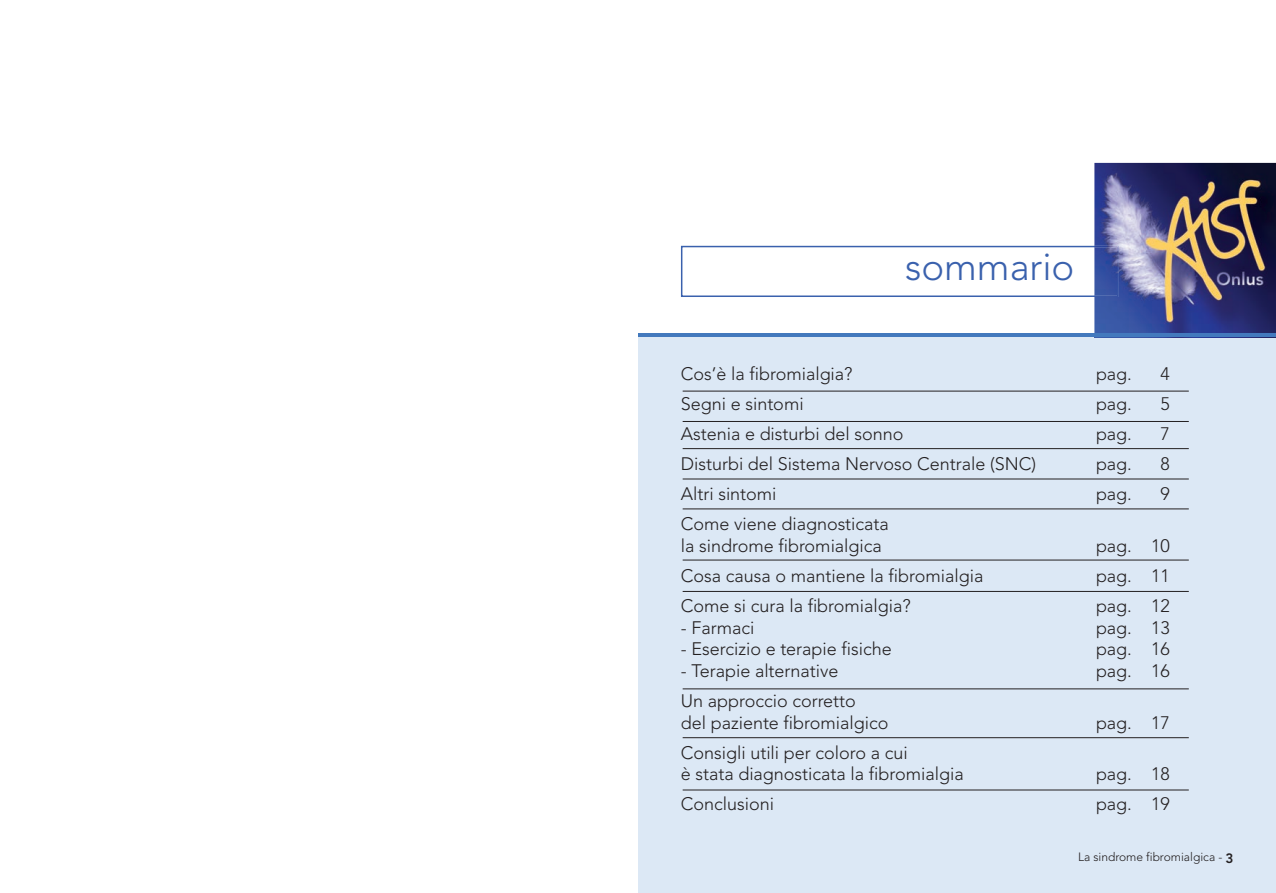
<style>
.page{position:relative;width:1276px;height:893px;background:#fff}
.page>*{position:absolute;margin:0;border:0;box-sizing:border-box;transform-origin:0 0}
.t1{font:300 38.4px "Avenir";color:#3a61ad}
.t2{font:300 18px/21.6px "Avenir";color:#231f20}
.t3{font:300 12px "Avenir";color:#231f20}
.s1{font-weight:800;font-size:13.5px}
</style>
<div class="page">
<div style="left:681px;top:246px;width:437px;height:51px;border:2px solid #3a61ad"></div>
<div style="left:638px;top:333px;width:638px;height:560px;background:#dce8f5"></div>
<hr style="left:682px;top:391px;width:506px;height:1px;background:#231f20">
<hr style="left:682px;top:421px;width:506px;height:1px;background:#231f20">
<hr style="left:682px;top:448px;width:506px;height:1px;background:#231f20">
<hr style="left:682px;top:479px;width:506px;height:1px;background:#231f20">
<hr style="left:682px;top:508px;width:506px;height:1px;background:#231f20">
<hr style="left:682px;top:560px;width:506px;height:1px;background:#231f20">
<hr style="left:682px;top:591px;width:506px;height:1px;background:#231f20">
<hr style="left:682px;top:688px;width:506px;height:1px;background:#231f20">
<hr style="left:682px;top:737px;width:506px;height:1px;background:#231f20">
<hr style="left:682px;top:790px;width:506px;height:1px;background:#231f20">
<img style="left:1094px;top:163px;width:182px;height:175px">
<img style="left:1094px;top:246px;width:24px;height:51px">
<hr style="left:638px;top:334px;width:638px;height:3px;background:#4379bd">
<h1 class="t1" style="left:905px;top:251px;width:171px">sommario</h1>
<p class="t2" style="left:681px;top:364px;width:173px">Cos’è la fibromialgia?</p>
<p class="t2" style="left:1096px;top:364px;width:37px">pag.</p>
<p class="t2" style="left:1160px;top:364px;width:11px">4</p>
<p class="t2" style="left:681px;top:394px;width:124px">Segni e sintomi</p>
<p class="t2" style="left:1096px;top:394px;width:37px">pag.</p>
<p class="t2" style="left:1160px;top:394px;width:11px">5</p>
<p class="t2" style="left:681px;top:424px;width:224px">Astenia e disturbi del sonno</p>
<p class="t2" style="left:1096px;top:424px;width:37px">pag.</p>
<p class="t2" style="left:1160px;top:424px;width:11px">7</p>
<p class="t2" style="left:681px;top:454px;width:357px">Disturbi del Sistema Nervoso Centrale (SNC)</p>
<p class="t2" style="left:1096px;top:454px;width:37px">pag.</p>
<p class="t2" style="left:1160px;top:454px;width:11px">8</p>
<p class="t2" style="left:681px;top:485px;width:97px">Altri sintomi</p>
<p class="t2" style="left:1096px;top:485px;width:37px">pag.</p>
<p class="t2" style="left:1160px;top:485px;width:11px">9</p>
<p class="t2" style="left:681px;top:515px;width:210px">Come viene diagnosticata la sindrome fibromialgica</p>
<p class="t2" style="left:1096px;top:536px;width:75px">pag. 10</p>
<p class="t2" style="left:681px;top:566px;width:304px">Cosa causa o mantiene la fibromialgia</p>
<p class="t2" style="left:1096px;top:566px;width:75px">pag. 11</p>
<p class="t2" style="left:681px;top:596px;width:232px">Come si cura la fibromialgia?</p>
<p class="t2" style="left:1096px;top:596px;width:75px">pag. 12</p>
<p class="t2" style="left:681px;top:618px;width:75px">- Farmaci</p>
<p class="t2" style="left:1096px;top:618px;width:75px">pag. 13</p>
<p class="t2" style="left:681px;top:640px;width:213px">- Esercizio e terapie fisiche</p>
<p class="t2" style="left:1096px;top:640px;width:75px">pag. 16</p>
<p class="t2" style="left:681px;top:661px;width:159px">- Terapie alternative</p>
<p class="t2" style="left:1096px;top:661px;width:75px">pag. 16</p>
<p class="t2" style="left:681px;top:691px;width:209px">Un approccio corretto<br>del paziente fibromialgico</p>
<p class="t2" style="left:1096px;top:713px;width:75px">pag. 17</p>
<p class="t2" style="left:681px;top:743px;width:284px">Consigli utili per coloro a cui<br>è stata diagnosticata la fibromialgia</p>
<p class="t2" style="left:1096px;top:765px;width:75px">pag. 18</p>
<p class="t2" style="left:681px;top:795px;width:95px">Conclusioni</p>
<p class="t2" style="left:1096px;top:795px;width:75px">pag. 19</p>
<p class="t3" style="left:1078px;top:852px;width:157px">La sindrome fibromialgica - <span class="s1">3</span></p>
</div>
